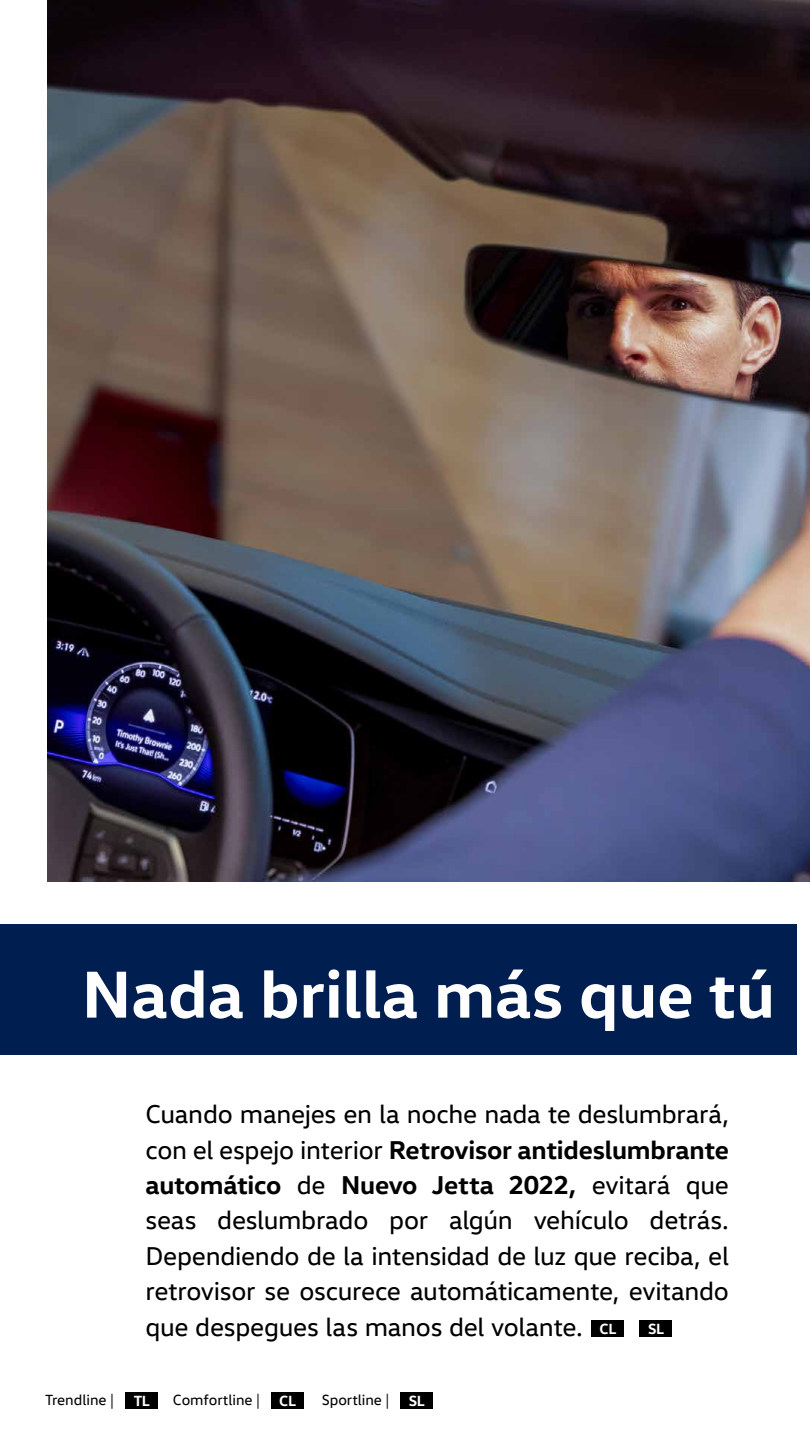
<style>
.page{position:relative;width:810px;height:1440px;background:#fff}
.page>*{position:absolute;margin:0;border:0;box-sizing:border-box;transform-origin:0 0}
.t1{font:700 67.5px "VW Head";color:#fff}
.t2{font:26.25px/35.4px "VW Head";letter-spacing:-.01em;color:#000;text-align:justify}
.t3{font:15px "VW Head";color:#000101}
.t4{font:700 15px "VW Head";letter-spacing:-.025em;color:#fff}
.s1{font-weight:700}
.s2{font-family:"Minion Pro"}
</style>
<div class="page">
<img style="left:47px;top:0;width:763px;height:882px">
<div style="left:0;top:925px;width:796px;height:130px;background:#001e50"></div>
<div style="left:592px;top:1320px;width:32px;height:16px;background:#000"></div>
<div style="left:640px;top:1320px;width:32px;height:16px;background:#000"></div>
<div style="left:126px;top:1393px;width:32px;height:16px;background:#000"></div>
<div style="left:271px;top:1393px;width:33px;height:16px;background:#000"></div>
<div style="left:400px;top:1393px;width:33px;height:16px;background:#000"></div>
<p class="t1" style="left:82px;top:950px;width:695px">Nada brilla más que tú</p>
<p class="t2" style="left:146px;top:1096px;width:585px">Cuando manejes en la noche nada te deslumbrará, con el espejo interior <span class="s1">Retrovisor antideslumbrante automático</span> de <span class="s1">Nuevo Jetta 2022,</span> evitará que seas deslumbrado por algún vehículo detrás.<br>Dependiendo de la intensidad de luz que reciba, el retrovisor se oscurece automáticamente, evitando que despegues las manos del volante.</p>
<p class="t4" style="left:600px;top:1319px;width:18px">CL</p>
<p class="t4" style="left:648px;top:1319px;width:18px">SL</p>
<p class="t3" style="left:45px;top:1390px;width:70px">Trendline <span class="s2">|</span></p>
<p class="t4" style="left:134px;top:1392px;width:18px">TL</p>
<p class="t3" style="left:173px;top:1390px;width:89px">Comfortline <span class="s2">|</span></p>
<p class="t4" style="left:279px;top:1392px;width:18px">CL</p>
<p class="t3" style="left:322px;top:1390px;width:69px">Sportline <span class="s2">|</span></p>
<p class="t4" style="left:409px;top:1392px;width:18px">SL</p>
</div>
